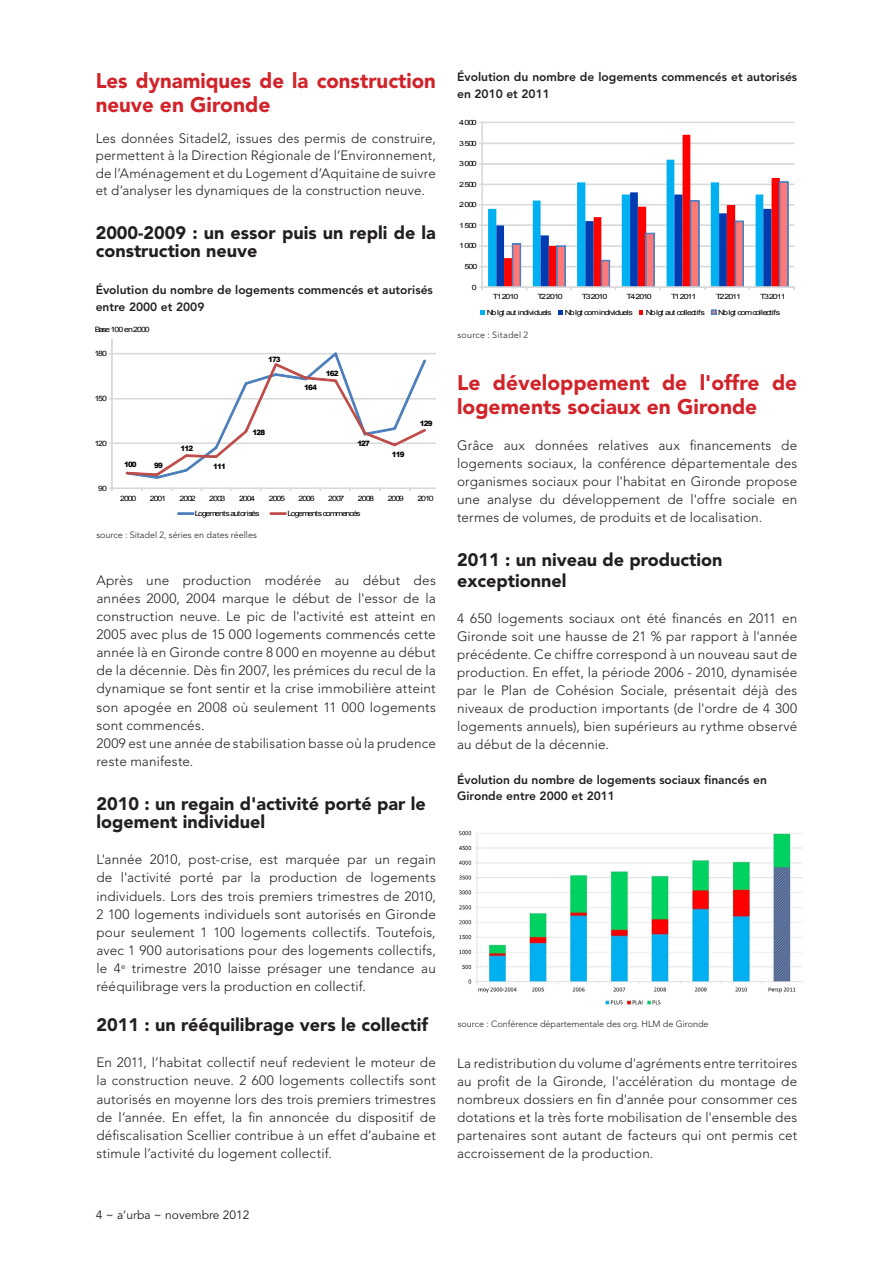
<style>
.page{position:relative;width:893px;height:1263px;background:#fff}
.page>*{position:absolute;margin:0;border:0;box-sizing:border-box;transform-origin:0 0}
.t1{font:900 21px/24px "Avenir LT Std";color:#d1232a}
.t2{font:900 18px/18px "Avenir LT Std";color:#231f20}
.t3{font:300 13.5px/18.1px "Avenir LT Std";letter-spacing:.015em;color:#231f20;text-align:justify}
.t4{font:800 12px/16.5px "Avenir LT Std";color:#231f20}
.t5{font:12px "Avenir LT Std";color:#231f20}
.t6{font:300 9px "Avenir LT Std";color:#231f20}
.t7{font:300 9px "Avenir LT Std";letter-spacing:.03em;color:#231f20}
.t8{font:7.35px "Arial";letter-spacing:-.11em;color:#000;scale:1.2 1}
.t9{font:900 7.35px "Arial";letter-spacing:-.115em;color:#000}
.t10{font:7.35px "Arial";letter-spacing:-.13em;color:#000;scale:1.2 1}
.t11{font:7.2px "Arial";letter-spacing:-.12em;color:#000;scale:1.24 1}
</style>
<div class="page">
<div style="left:111px;top:339px;width:2px;height:149px;border:1px solid #d9d9d9"></div>
<svg style="left:110px;top:488px;width:326px;height:3px"></svg>
<svg style="left:110px;top:353px;width:326px;height:125px"></svg>
<svg style="left:178px;top:513px;width:16px;height:1px"></svg>
<svg style="left:270px;top:513px;width:16px;height:1px"></svg>
<div style="left:482px;top:266px;width:312px;height:1px;background:#d9d9d9;border:1px solid #d9d9d9"></div>
<div style="left:482px;top:246px;width:312px;height:1px;background:#d9d9d9;border:1px solid #d9d9d9"></div>
<div style="left:482px;top:225px;width:312px;height:1px;background:#d9d9d9;border:1px solid #d9d9d9"></div>
<div style="left:482px;top:204px;width:312px;height:1px;background:#d9d9d9;border:1px solid #d9d9d9"></div>
<div style="left:482px;top:184px;width:312px;height:1px;background:#d9d9d9;border:1px solid #d9d9d9"></div>
<hr style="left:482px;top:164px;width:312px;height:1px;background:#d9d9d9">
<hr style="left:482px;top:143px;width:312px;height:1px;background:#d9d9d9">
<hr style="left:482px;top:122px;width:312px;height:1px;background:#d9d9d9">
<div style="left:482px;top:122px;width:1px;height:165px;border:1px solid #d9d9d9"></div>
<div style="left:482px;top:287px;width:312px;height:1px;border:1px solid #d9d9d9"></div>
<svg style="left:479px;top:135px;width:309px;height:154px"></svg>
<svg style="left:480px;top:310px;width:5px;height:4px"></svg>
<svg style="left:558px;top:310px;width:5px;height:4px"></svg>
<svg style="left:639px;top:310px;width:4px;height:4px"></svg>
<svg style="left:711px;top:310px;width:5px;height:5px"></svg>
<img style="left:459px;top:830px;width:344px;height:175px">
<h1 class="t1" style="left:96px;top:69px;width:342px">Les dynamiques de la construction neuve en Gironde</h1>
<p class="t3" style="left:96px;top:130px;width:342px;line-height:17.4px">Les données Sitadel2, issues des permis de construire, permettent à la Direction Régionale de l’Environnement, de l’Aménagement et du Logement d’Aquitaine de suivre et d’analyser les dynamiques de la construction neuve.</p>
<h2 class="t2" style="left:96px;top:224px;width:342px">2000-2009 : un essor puis un repli de la construction neuve</h2>
<p class="t4" style="left:96px;top:282px;width:339px">Évolution du nombre de logements commencés et autorisés entre 2000 et 2009</p>
<p class="t8" style="left:95px;top:326px;width:47px">Base 100 en 2000</p>
<p class="t8" style="left:94px;top:351px;width:12px">180</p>
<p class="t8" style="left:94px;top:396px;width:12px">150</p>
<p class="t8" style="left:94px;top:441px;width:12px">120</p>
<p class="t8" style="left:98px;top:485px;width:9px">90</p>
<p class="t9" style="left:124px;top:460px;width:14px">100</p>
<p class="t9" style="left:154px;top:461px;width:10px">99</p>
<p class="t9" style="left:180px;top:444px;width:14px">112</p>
<p class="t9" style="left:213px;top:462px;width:14px">111</p>
<p class="t9" style="left:268px;top:355px;width:14px">173</p>
<p class="t9" style="left:252px;top:428px;width:14px">128</p>
<p class="t9" style="left:304px;top:384px;width:14px">164</p>
<p class="t9" style="left:326px;top:369px;width:14px">162</p>
<p class="t9" style="left:357px;top:439px;width:14px">127</p>
<p class="t9" style="left:392px;top:450px;width:14px">119</p>
<p class="t9" style="left:420px;top:419px;width:14px">129</p>
<p class="t8" style="left:120px;top:495px;width:15px">2000</p>
<p class="t8" style="left:150px;top:495px;width:15px">2001</p>
<p class="t8" style="left:180px;top:495px;width:15px">2002</p>
<p class="t8" style="left:209px;top:495px;width:15px">2003</p>
<p class="t8" style="left:239px;top:495px;width:15px">2004</p>
<p class="t8" style="left:269px;top:495px;width:15px">2005</p>
<p class="t8" style="left:298px;top:495px;width:15px">2006</p>
<p class="t8" style="left:328px;top:495px;width:15px">2007</p>
<p class="t8" style="left:358px;top:495px;width:15px">2008</p>
<p class="t8" style="left:388px;top:495px;width:15px">2009</p>
<p class="t8" style="left:417px;top:495px;width:15px">2010</p>
<p class="t8" style="left:195px;top:511px;width:56px">Logements autorisés</p>
<p class="t10" style="left:287px;top:511px;width:62px">Logements commencés</p>
<p class="t6" style="left:96px;top:529px;width:162px">source : Sitadel 2, séries en dates réelles</p>
<p class="t3" style="left:96px;top:571px;width:341px;text-align:left">Après une production modérée au début des années 2000, 2004 marque le début de l'essor de la construction neuve. Le pic de l'activité est atteint en 2005 avec plus de 15 000 logements commencés cette année là en Gironde contre 8 000 en moyenne au début de la décennie. Dès fin 2007, les prémices du recul de la dynamique se font sentir et la crise immobilière atteint son apogée en 2008 où seulement 11 000 logements sont commencés.<br>2009 est une année de stabilisation basse où la prudence reste manifeste.</p>
<h2 class="t2" style="left:96px;top:795px;width:331px">2010 : un regain d'activité porté par le logement individuel</h2>
<p class="t3" style="left:96px;top:851px;width:341px">L'année 2010, post-crise, est marquée par un regain de l'activité porté par la production de logements individuels. Lors des trois premiers trimestres de 2010, 2 100 logements individuels sont autorisés en Gironde pour seulement 1 100 logements collectifs. Toutefois, avec 1 900 autorisations pour des logements collectifs, le 4<sup>e</sup> trimestre 2010 laisse présager une tendance au rééquilibrage vers la production en collectif.</p>
<h2 class="t2" style="left:96px;top:1016px;width:333px">2011 : un rééquilibrage vers le collectif</h2>
<p class="t3" style="left:96px;top:1053px;width:341px">En 2011, l’habitat collectif neuf redevient le moteur de la construction neuve. 2 600 logements collectifs sont autorisés en moyenne lors des trois premiers trimestres de l’année. En effet, la fin annoncée du dispositif de défiscalisation Scellier contribue à un effet d’aubaine et stimule l’activité du logement collectif.</p>
<p class="t5" style="left:96px;top:1207px;width:155px">4 ~ a’urba ~ novembre 2012</p>
<p class="t4" style="left:457px;top:69px;width:342px">Évolution du nombre de logements commencés et autorisés en 2010 et 2011</p>
<p class="t11" style="left:459px;top:120px;width:16px">4 000</p>
<p class="t11" style="left:459px;top:140px;width:16px">3 500</p>
<p class="t11" style="left:459px;top:161px;width:16px">3 000</p>
<p class="t11" style="left:459px;top:182px;width:16px">2 500</p>
<p class="t11" style="left:459px;top:202px;width:16px">2 000</p>
<p class="t11" style="left:459px;top:223px;width:16px">1 500</p>
<p class="t11" style="left:459px;top:243px;width:16px">1 000</p>
<p class="t11" style="left:464px;top:264px;width:12px">500</p>
<p class="t11" style="left:472px;top:284px;width:5px">0</p>
<p class="t11" style="left:493px;top:294px;width:22px">T1 2010</p>
<p class="t11" style="left:537px;top:294px;width:22px">T2 2010</p>
<p class="t11" style="left:582px;top:294px;width:22px">T3 2010</p>
<p class="t11" style="left:627px;top:294px;width:22px">T4 2010</p>
<p class="t11" style="left:671px;top:294px;width:22px">T1 2011</p>
<p class="t11" style="left:716px;top:294px;width:22px">T2 2011</p>
<p class="t11" style="left:760px;top:294px;width:22px">T3 2011</p>
<p class="t11" style="left:487px;top:309px;width:54px">Nb lgt aut individuels</p>
<p class="t11" style="left:565px;top:309px;width:56px">Nb lgt com individuels</p>
<p class="t11" style="left:646px;top:309px;width:49px">Nb lgt aut collectifs</p>
<p class="t11" style="left:718px;top:309px;width:51px">Nb lgt com collectifs</p>
<p class="t7" style="left:457px;top:329px;width:72px">source : Sitadel 2</p>
<h1 class="t1" style="left:457px;top:370px;width:342px">Le développement de l'offre de logements sociaux en Gironde</h1>
<p class="t3" style="left:457px;top:436px;width:342px">Grâce aux données relatives aux financements de logements sociaux, la conférence départementale des organismes sociaux pour l'habitat en Gironde propose une analyse du développement de l'offre sociale en termes de volumes, de produits et de localisation.</p>
<h2 class="t2" style="left:457px;top:548px;width:267px;line-height:21.6px">2011 : un niveau de production exceptionnel</h2>
<p class="t3" style="left:457px;top:609px;width:342px">4 650 logements sociaux ont été financés en 2011 en Gironde soit une hausse de 21 % par rapport à l'année précédente. Ce chiffre correspond à un nouveau saut de production. En effet, la période 2006 - 2010, dynamisée par le Plan de Cohésion Sociale, présentait déjà des niveaux de production importants (de l'ordre de 4 300 logements annuels), bien supérieurs au rythme observé au début de la décennie.</p>
<p class="t4" style="left:457px;top:771px;width:311px">Évolution du nombre de logements sociaux financés en<br>Gironde entre 2000 et 2011</p>
<p class="t6" style="left:458px;top:1019px;width:252px">source : Conférence départementale des org. HLM de Gironde</p>
<p class="t3" style="left:457px;top:1054px;width:342px">La redistribution du volume d'agréments entre territoires au profit de la Gironde, l'accélération du montage de nombreux dossiers en fin d'année pour consommer ces dotations et la très forte mobilisation de l'ensemble des partenaires sont autant de facteurs qui ont permis cet accroissement de la production.</p>
</div>
